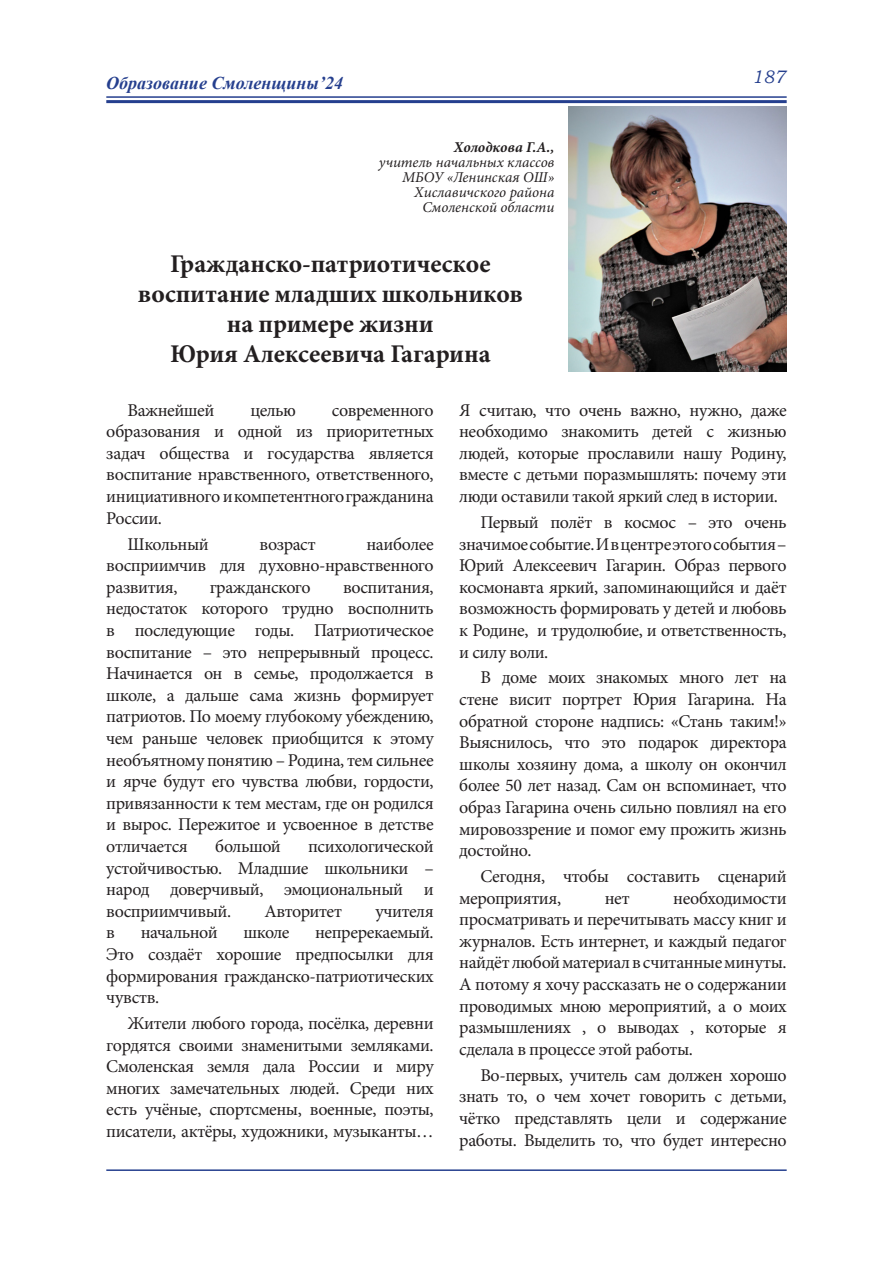
<style>
.page{position:relative;width:893px;height:1263px;background:#fff}
.page>*{position:absolute;margin:0;border:0;box-sizing:border-box;transform-origin:0 0}
.t1{font:700 25.5px/30px "Minion Pro";letter-spacing:-.005em;color:#231f20;text-align:center}
.t2{font:18px/21.6px "Minion Pro";letter-spacing:-.025em;color:#231f20;text-align:justify}
.t3{font:italic 700 18px "Times New Roman";color:#253f8e}
.t4{font:italic 18px "Bookman Old Style";color:#253f8e}
.t5{font:italic 15px "Minion Pro";color:#231f20}
.t6{font:italic 700 15px "Minion Pro";letter-spacing:-.005em;color:#231f20}
</style>
<div class="page">
<hr style="left:106px;top:96px;width:681px;height:2px;background:#253f8e">
<hr style="left:106px;top:100px;width:681px;height:3px;background:#253f8e">
<hr style="left:106px;top:1169px;width:681px;height:2px;background:#253f8e">
<img style="left:568px;top:106px;width:218px;height:265px">
<p class="t3" style="left:106px;top:70px;width:238px">Образование Смоленщины’24</p>
<p class="t4" style="left:752px;top:65px;width:35px">187</p>
<p class="t6" style="left:454px;top:137px;width:102px">Холодкова Г.А.,</p>
<p class="t5" style="left:379px;top:152px;width:177px">учитель начальных классов</p>
<p class="t5" style="left:402px;top:167px;width:154px">МБОУ «Ленинская ОШ»</p>
<p class="t5" style="left:414px;top:182px;width:142px">Хиславичского района</p>
<p class="t5" style="left:422px;top:197px;width:133px">Смоленской области</p>
<p class="t1" style="left:138px;top:249px;width:386px">Гражданско-патриотическое воспитание младших школьников</p>
<p class="t1" style="left:170px;top:309px;width:322px">на примере жизни<br>Юрия Алексеевича Гагарина</p>
<p class="t2" style="left:128px;top:399px;width:88px">Важнейшей</p>
<p class="t2" style="left:250px;top:399px;width:47px">целью</p>
<p class="t2" style="left:459px;top:399px;width:329px">Я считаю, что очень важно, нужно, даже необходимо знакомить детей с жизнью людей, которые прославили нашу Родину, вместе с детьми поразмышлять: почему эти люди оставили такой яркий след в истории.</p>
<p class="t2" style="left:459px;top:511px;width:329px;text-indent:21px">Первый полёт в космос – это очень значимое событие. И в центре этого события – Юрий Алексеевич Гагарин. Образ первого космонавта яркий, запоминающийся и даёт возможность формировать у детей и любовь к Родине, и трудолюбие, и ответственность, и силу воли.</p>
<p class="t2" style="left:459px;top:667px;width:329px;text-indent:21px">В доме моих знакомых много лет на стене висит портрет Юрия Гагарина. На обратной стороне надпись: «Стань таким!» Выяснилось, что это подарок директора школы хозяину дома, а школу он окончил более 50 лет назад. Сам он вспоминает, что образ Гагарина очень сильно повлиял на его мировоззрение и помог ему прожить жизнь достойно.</p>
<p class="t2" style="left:459px;top:866px;width:329px;text-indent:21px">Сегодня, чтобы составить сценарий мероприятия,</p>
<p class="t2" style="left:106px;top:399px;width:329px;text-indent:226px">современного образования и одной из приоритетных задач общества и государства является воспитание нравственного, ответственного, инициативного и компетентного гражданина России.</p>
<p class="t2" style="left:128px;top:533px;width:83px">Школьный</p>
<p class="t2" style="left:260px;top:533px;width:58px">возраст</p>
<p class="t2" style="left:106px;top:533px;width:329px;text-indent:260px">наиболее восприимчив для духовно-нравственного развития,</p>
<p class="t2" style="left:210px;top:576px;width:103px">гражданского</p>
<p class="t2" style="left:106px;top:576px;width:329px;text-indent:237px">воспитания, недостаток которого трудно восполнить в последующие годы. Патриотическое воспитание – это непрерывный процесс.<br>Начинается он в семье, продолжается в школе, а дальше сама жизнь формирует патриотов. По моему глубокому убеждению, чем раньше человек приобщится к этому необъятному понятию – Родина, тем сильнее и ярче будут его чувства любви, гордости, привязанности к тем местам, где он родился и вырос. Пережитое и усвоенное в детстве отличается</p>
<p class="t2" style="left:215px;top:835px;width:67px">большой</p>
<p class="t2" style="left:106px;top:835px;width:329px;text-indent:202px">психологической устойчивостью. Младшие школьники – народ доверчивый, эмоциональный и восприимчивый.</p>
<p class="t2" style="left:459px;top:887px;width:329px;text-indent:214px">необходимости просматривать и перечитывать массу книг и журналов. Есть интернет, и каждый педагог найдёт любой материал в считанные минуты.<br>А потому я хочу рассказать не о содержании проводимых мною мероприятий, а о моих размышлениях , о выводах , которые я сделала в процессе этой работы.</p>
<p class="t2" style="left:459px;top:1064px;width:329px;text-indent:21px">Во-первых, учитель сам должен хорошо знать то, о чем хочет говорить с детьми, чётко представлять цели и содержание работы. Выделить то, что будет интересно</p>
<p class="t2" style="left:605px;top:887px;width:27px">нет</p>
<p class="t2" style="left:264px;top:900px;width:79px">Авторитет</p>
<p class="t2" style="left:375px;top:900px;width:60px">учителя</p>
<p class="t2" style="left:106px;top:922px;width:329px;text-indent:209px">непререкаемый.<br>Это создаёт хорошие предпосылки для формирования гражданско-патриотических чувств.</p>
<p class="t2" style="left:106px;top:1012px;width:329px;text-indent:21px">Жители любого города, посёлка, деревни гордятся своими знаменитыми земляками.<br>Смоленская земля дала России и миру многих замечательных людей. Среди них есть учёные, спортсмены, военные, поэты, писатели, актёры, художники, музыканты…</p>
<p class="t2" style="left:106px;top:922px;width:10px">в</p>
<p class="t2" style="left:141px;top:922px;width:79px">начальной</p>
<p class="t2" style="left:243px;top:922px;width:48px">школе</p>
</div>
